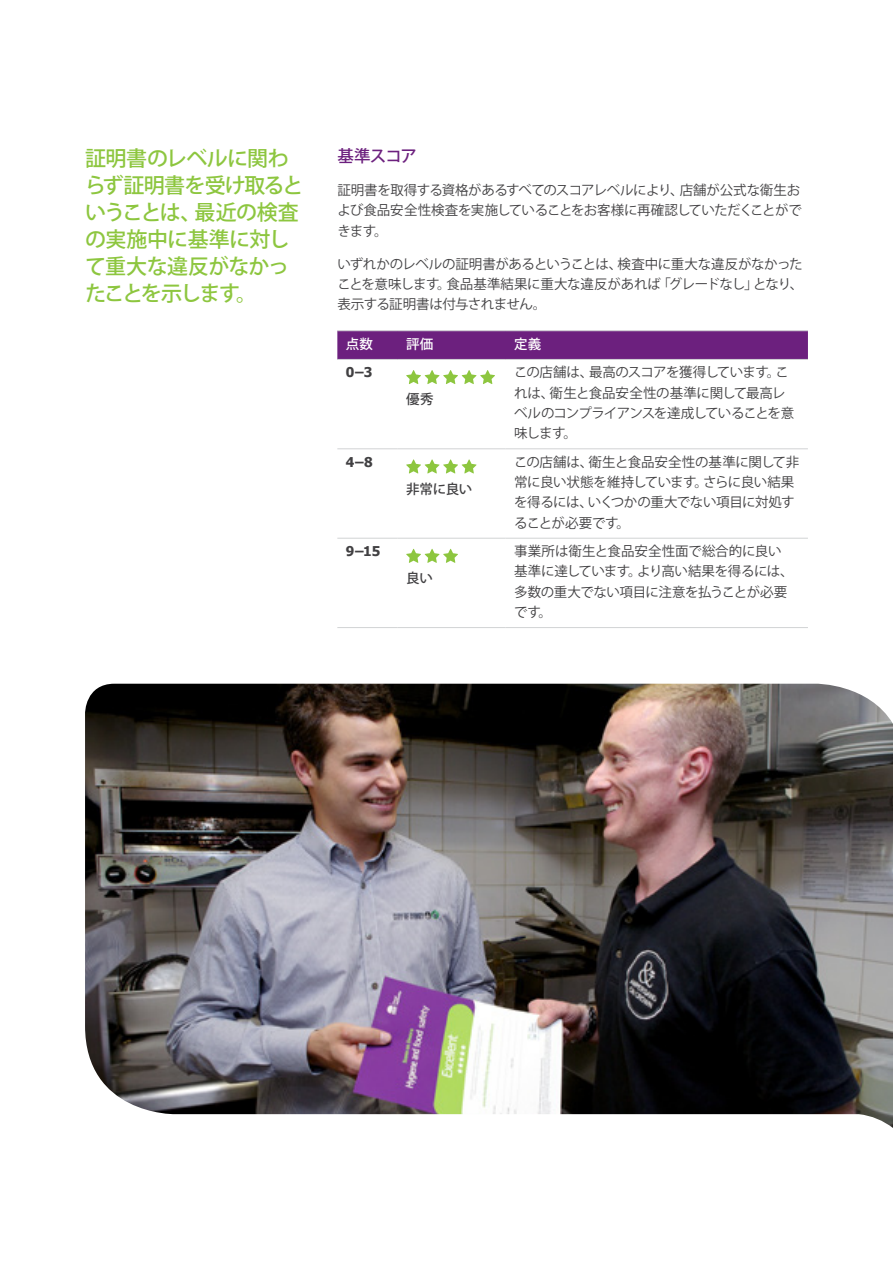
<style>
.page{position:relative;width:893px;height:1263px;background:#fff}
.page>*{position:absolute;margin:0;border:0;box-sizing:border-box;transform-origin:0 0}
.t1{font:500 21px/27px "Koz Go Pr 6 N";letter-spacing:-.03em;color:#8dc63f}
.t2{font:500 16.5px "Koz Go Pr 6 N";letter-spacing:-.045em;color:#6c207e}
.t3{font:13.5px/20.2px "Koz Go Pr 6 N";letter-spacing:-.03em;color:#414042}
.t4{font:700 13.5px "Tahoma";color:#414042}
.t5{font:500 13.5px "Koz Go Pr 6 N";letter-spacing:-.03em;color:#414042}
.t6{font:500 13.5px "Koz Go Pr 6 N";color:#fff}
</style>
<div class="page">
<img style="left:85px;top:684px;width:808px;height:444px">
<svg style="left:337px;top:331px;width:471px;height:28px;background:#6d227f"></svg>
<hr style="left:337px;top:330px;width:61px;height:1px;background:#d1d3d4">
<hr style="left:398px;top:330px;width:108px;height:1px;background:#d1d3d4">
<hr style="left:506px;top:330px;width:302px;height:1px;background:#d1d3d4">
<hr style="left:337px;top:359px;width:61px;height:1px;background:#d1d3d4">
<hr style="left:398px;top:359px;width:108px;height:1px;background:#d1d3d4">
<hr style="left:506px;top:359px;width:302px;height:1px;background:#d1d3d4">
<hr style="left:337px;top:448px;width:61px;height:1px;background:#d1d3d4">
<hr style="left:398px;top:448px;width:108px;height:1px;background:#d1d3d4">
<hr style="left:506px;top:448px;width:302px;height:1px;background:#d1d3d4">
<hr style="left:337px;top:538px;width:61px;height:1px;background:#d1d3d4">
<hr style="left:398px;top:538px;width:108px;height:1px;background:#d1d3d4">
<hr style="left:506px;top:538px;width:302px;height:1px;background:#d1d3d4">
<hr style="left:337px;top:627px;width:61px;height:1px;background:#d1d3d4">
<hr style="left:398px;top:627px;width:108px;height:1px;background:#d1d3d4">
<hr style="left:506px;top:627px;width:302px;height:1px;background:#d1d3d4">
<svg style="left:406px;top:370px;width:89px;height:14px"></svg>
<svg style="left:406px;top:459px;width:70px;height:14px"></svg>
<svg style="left:406px;top:549px;width:52px;height:14px"></svg>
<h1 class="t1" style="left:85px;top:145px;width:220px">証明書のレベルに関わらず証明書を受け取るということは、最近の検査の実施中に基準に対して重大な違反がなかったことを示します。</h1>
<p class="t2" style="left:337px;top:147px;width:81px">基準スコア</p>
<p class="t3" style="left:337px;top:180px;width:466px;text-align:justify">証明書を取得する資格があるすべてのスコアレベルにより、店舗が公式な衛生および食品安全性検査を実施していることをお客様に再確認していただくことができます。</p>
<p class="t3" style="left:337px;top:254px;width:467px;text-align:justify">いずれかのレベルの証明書があるということは、検査中に重大な違反がなかったことを意味します。食品基準結果に重大な違反があれば「グレードなし」となり、表示する証明書は付与されません。</p>
<p class="t6" style="left:346px;top:336px;width:29px">点数</p>
<p class="t6" style="left:406px;top:336px;width:29px">評価</p>
<p class="t6" style="left:514px;top:336px;width:28px">定義</p>
<p class="t4" style="left:346px;top:363px;width:28px">0–3</p>
<p class="t5" style="left:406px;top:392px;width:29px">優秀</p>
<p class="t3" style="left:514px;top:363px;width:281px">この店舗は、最高のスコアを獲得しています。これは、衛生と食品安全性の基準に関して最高レベルのコンプライアンスを達成していることを意味します。</p>
<p class="t4" style="left:346px;top:452px;width:29px">4–8</p>
<p class="t4" style="left:346px;top:542px;width:36px">9–15</p>
<p class="t5" style="left:406px;top:481px;width:68px">非常に良い</p>
<p class="t5" style="left:406px;top:570px;width:28px">良い</p>
<p class="t3" style="left:514px;top:452px;width:287px">この店舗は、衛生と食品安全性の基準に関して非常に良い状態を維持しています。さらに良い結果を得るには、いくつかの重大でない項目に対処することが必要です。</p>
<p class="t3" style="left:514px;top:541px;width:281px">事業所は衛生と食品安全性面で総合的に良い基準に達しています。より高い結果を得るには、多数の重大でない項目に注意を払うことが必要です。</p>
</div>
